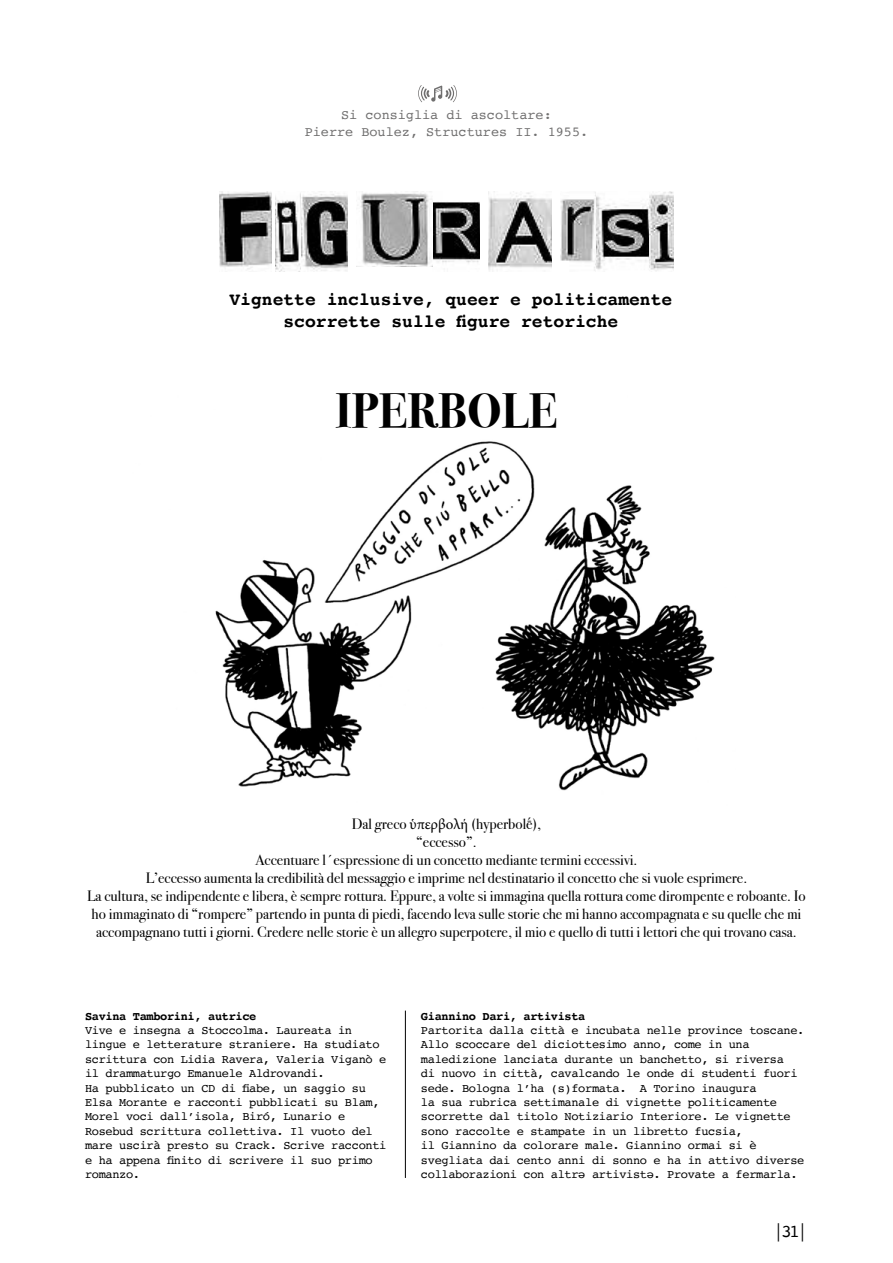
<style>
.page{position:relative;width:893px;height:1263px;background:#fff}
.page>*{position:absolute;margin:0;border:0;box-sizing:border-box;transform-origin:0 0}
.t1{font:700 48px "Bodoni Svty Two ITCTT";color:#000}
.t2{font:700 18px/21.6px "Courier";color:#000;text-align:center}
.t3{font:18px "Courier";color:#000}
.t4{font:15px/18px "Bodoni Svty Two ITCTT";color:#000;text-align:center}
.t5{font:13.5px/16.2px "Courier";color:#706f6f;text-align:center}
.t6{font:12px/14.4px "Courier";letter-spacing:-.03em;color:#000}
.t7{font:700 12px "Courier";letter-spacing:-.03em;color:#000}
.s1{font-family:"Minion Pro"}
</style>
<div class="page">
<img style="left:215px;top:441px;width:500px;height:350px">
<svg style="left:418px;top:85px;width:39px;height:17px"></svg>
<img style="left:219px;top:191px;width:53px;height:79px">
<img style="left:276px;top:191px;width:72px;height:80px">
<img style="left:432px;top:200px;width:47px;height:67px">
<img style="left:560px;top:191px;width:114px;height:80px">
<img style="left:488px;top:191px;width:63px;height:80px">
<img style="left:357px;top:191px;width:75px;height:75px">
<hr style="left:405px;top:1010px;width:1px;height:168px;background:#000">
<p class="t5" style="left:305px;top:107px;width:285px">Si consiglia di ascoltare:<br>Pierre Boulez, Structures II. 1955.</p>
<h2 class="t2" style="left:229px;top:288px;width:444px">Vignette inclusive, queer e politicamente scorrette sulle figure retoriche</h2>
<h1 class="t1" style="left:336px;top:371px;width:223px">IPERBOLE</h1>
<p class="t4" style="left:87px;top:813px;width:720px">Dal greco <span class="s1">ὑπερβολή</span> (hyperbolḗ),<br>“eccesso”.<br>Accentuare l´espressione di un concetto mediante termini eccessivi.<br>L’eccesso aumenta la credibilità del messaggio e imprime nel destinatario il concetto che si vuole esprimere.<br>La cultura, se indipendente e libera, è sempre rottura. Eppure, a volte si immagina quella rottura come dirompente e roboante. Io ho immaginato di “rompere” partendo in punta di piedi, facendo leva sulle storie che mi hanno accompagnata e su quelle che mi accompagnano tutti i giorni. Credere nelle storie è un allegro superpotere, il mio e quello di tutti i lettori che qui trovano casa.</p>
<p class="t7" style="left:85px;top:1006px;width:173px">Savina Tamborini, autrice</p>
<p class="t6" style="left:85px;top:1023px;width:303px">Vive e insegna a Stoccolma. Laureata in lingue e letterature straniere. Ha studiato scrittura con Lidia Ravera, Valeria Viganò e il drammaturgo Emanuele Aldrovandi.<br>Ha pubblicato un CD di fiabe, un saggio su Elsa Morante e racconti pubblicati su Blam, Morel voci dall’isola, Biró, Lunario e Rosebud scrittura collettiva. Il vuoto del mare uscirà presto su Crack. Scrive racconti e ha appena finito di scrivere il suo primo romanzo.</p>
<p class="t7" style="left:421px;top:1006px;width:166px">Giannino Dari, artivista</p>
<p class="t6" style="left:421px;top:1023px;width:385px">Partorita dalla città e incubata nelle province toscane.<br>Allo scoccare del diciottesimo anno, come in una maledizione lanciata durante un banchetto, si riversa<br>di nuovo in città, cavalcando le onde di studenti fuori sede. Bologna l’ha (s)formata. A Torino inaugura<br>la sua rubrica settimanale di vignette politicamente scorrette dal titolo Notiziario Interiore. Le vignette sono raccolte e stampate in un libretto fucsia,<br>il Giannino da colorare male. Giannino ormai si è svegliata dai cento anni di sonno e ha in attivo diverse collaborazioni con altrə artivistə. Provate a fermarla.</p>
<h2 class="t3" style="left:773px;top:1217px;width:36px">|31|</h2>
</div>
